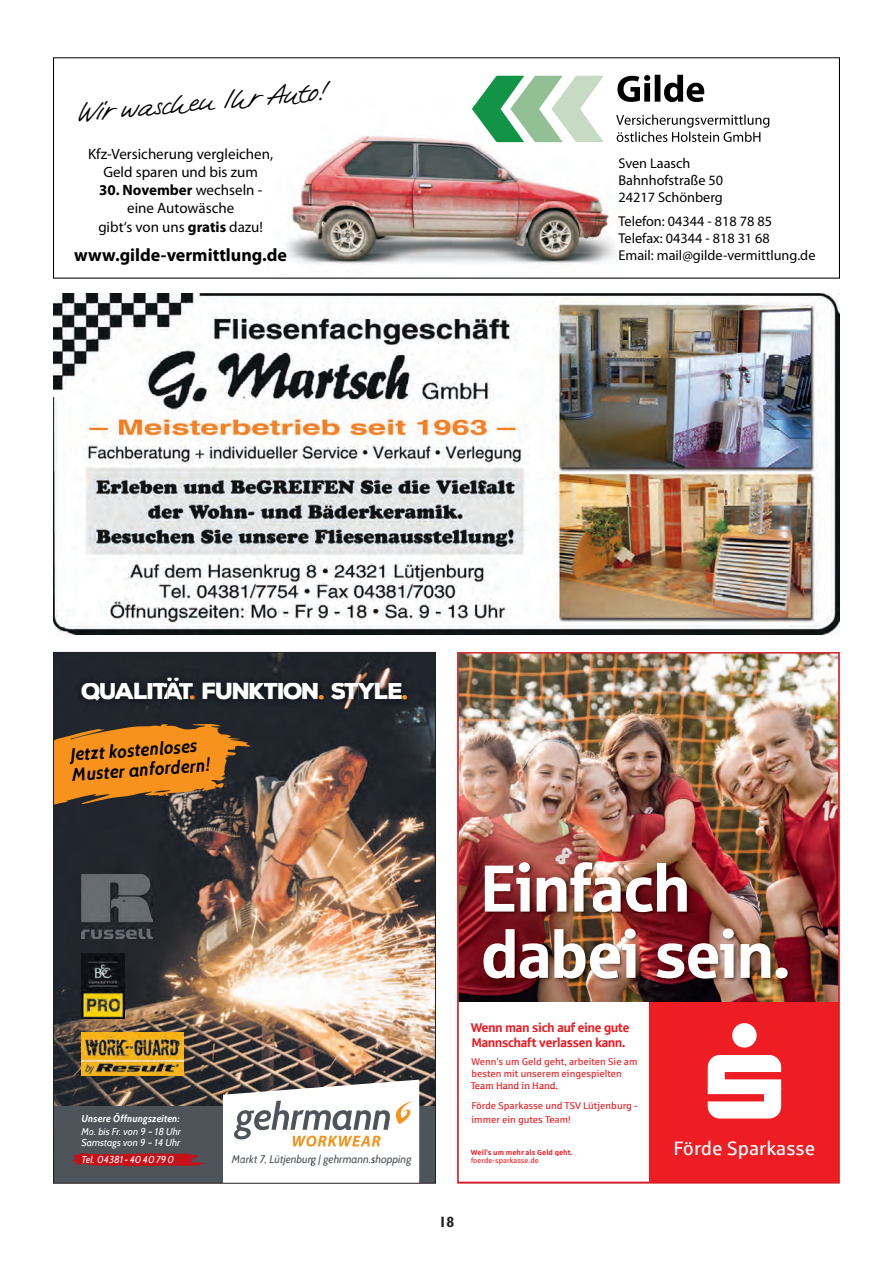
<style>
.page{position:relative;width:893px;height:1263px;background:#fff}
.page>*{position:absolute;margin:0;border:0;box-sizing:border-box;transform-origin:0 0}
.t1{font:66.15px/66.2px "Sparkasse Head";color:#fff}
.t2{font:24px "HW Tommi";color:#000}
.t3{font:900 22.5px "Nexa Rust Sans";letter-spacing:-.07em;color:#fff}
.t4{font:19.35px "Sparkasse Rg";color:#fff}
.t5{font:italic 700 18.15px "Cabin";color:#000}
.t6{font:700 18px "Myriad Pro";color:#000}
.t7{font:15px/18.3px "Myriad Pro";color:#000;text-align:center}
.t8{font:700 condensed 15px "Gill Sans";color:#231f20}
.t9{font:14.25px/17.1px "Myriad Pro";color:#000}
.t10{font:12.75px "Sparkasse Head";color:#ee1d23}
.t11{font:italic 11.1px "Cabin";color:#4d545a}
.t12{font:italic 10.05px "Cabin";color:#fff}
.t13{font:italic 700 10.05px "Cabin";color:#fff}
.t14{font:9.9px/19.8px "Sparkasse Rg";color:#ee1d23}
.t15{font:700 7.5px "Sparkasse Rg";color:#ee1d23}
.t16{font:7.5px "Sparkasse Rg";color:#ee1d23}
.s1{font-weight:700}
.s2{color:#f7931d}
</style>
<div class="page">
<img style="left:55px;top:654px;width:379px;height:452px">
<div style="left:54px;top:1106px;width:381px;height:77px;background:#4d545a"></div>
<svg style="left:72px;top:1153px;width:133px;height:13px;background:#ae1d25"></svg>
<svg style="left:55px;top:722px;width:195px;height:95px;background:#a86c26"></svg>
<svg style="left:223px;top:1079px;width:196px;height:102px"></svg>
<img style="left:81px;top:1033px;width:103px;height:43px">
<img style="left:82px;top:953px;width:43px;height:65px">
<div style="left:74px;top:669px;width:341px;height:39px;background:#20242b"></div>
<div style="left:179px;top:683px;width:139px;height:17px;background:#161920"></div>
<img style="left:116px;top:683px;width:48px;height:16px">
<svg style="left:115px;top:683px;width:1px;height:16px"></svg>
<img style="left:82px;top:683px;width:33px;height:18px">
<img style="left:164px;top:678px;width:18px;height:21px">
<svg style="left:190px;top:695px;width:5px;height:5px"></svg>
<img style="left:324px;top:683px;width:78px;height:17px">
<svg style="left:358px;top:683px;width:1px;height:16px"></svg>
<svg style="left:344px;top:683px;width:1px;height:16px"></svg>
<svg style="left:263px;top:683px;width:2px;height:17px"></svg>
<svg style="left:319px;top:695px;width:6px;height:5px"></svg>
<svg style="left:402px;top:695px;width:5px;height:5px"></svg>
<img style="left:81px;top:874px;width:72px;height:65px">
<svg style="left:242px;top:946px;width:11px;height:23px"></svg>
<img style="left:460px;top:655px;width:377px;height:525px">
<img style="left:482px;top:861px;width:310px;height:123px">
<img style="left:485px;top:861px;width:196px;height:3px">
<svg style="left:681px;top:863px;width:24px;height:1px"></svg>
<img style="left:484px;top:929px;width:136px;height:50px">
<img style="left:485px;top:864px;width:220px;height:48px">
<img style="left:622px;top:928px;width:166px;height:51px">
<div style="left:457px;top:652px;width:383px;height:531px;border:2px solid #d1232a"></div>
<img style="left:286px;top:74px;width:484px;height:190px">
<svg style="left:617px;top:75px;width:87px;height:27px"></svg>
<svg style="left:616px;top:115px;width:153px;height:27px"></svg>
<svg style="left:472px;top:76px;width:132px;height:66px"></svg>
<img style="left:53px;top:294px;width:787px;height:340px">
<div style="left:708px;top:1022px;width:73px;height:96px;background:#ee1d23"></div>
<h2 class="t2" style="left:77px;top:103px;width:251px;rotate:-5deg">Wir waschen Ihr Auto!</h2>
<h3 class="t7" style="left:88px;top:146px;width:186px">Kfz-Versicherung vergleichen,<br>Geld sparen und bis zum</h3>
<h3 class="t7" style="left:98px;top:183px;width:166px"><span class="s1">30. November</span> wechseln - eine Autowäsche<br>gibt‘s von uns <span class="s1">gratis</span> dazu!</h3>
<h3 class="t6" style="left:74px;top:248px;width:214px">www.gilde-vermittlung.de</h3>
<h3 class="t9" style="left:618px;top:156px;width:106px">Sven Laasch<br>Bahnhofstraße 50<br>24217 Schönberg</h3>
<h3 class="t9" style="left:618px;top:214px;width:198px">Telefon: 04344 - 818 78 85<br>Telefax: 04344 - 818 31 68<br>Email: mail@gilde-vermittlung.de</h3>
<h3 class="t3" style="left:81px;top:681px;width:328px">QUALITÄT<span class="s2">.</span> FUNKTION<span class="s2">.</span> STYLE<span class="s2">.</span></h3>
<h3 class="t5" style="left:70px;top:743px;width:129px;rotate:-4deg">Jetzt kostenloses</h3>
<h3 class="t5" style="left:71px;top:763px;width:140px;rotate:-4deg">Muster anfordern!</h3>
<p class="t13" style="left:81px;top:1112px;width:100px">Unsere Öffnungszeiten:</p>
<p class="t12" style="left:81px;top:1153px;width:94px">Tel. 04381 -4040790</p>
<p class="t11" style="left:232px;top:1152px;width:181px">Markt 7, Lütjenburg | gehrmann.shopping</p>
<p class="t12" style="left:81px;top:1125px;width:101px">Mo. bis Fr. von 9 – 18 Uhr</p>
<p class="t12" style="left:81px;top:1136px;width:100px">Samstags von 9 – 14 Uhr</p>
<h1 class="t1" style="left:481px;top:856px;width:310px">Einfach dabei sein.</h1>
<p class="t10" style="left:471px;top:1020px;width:160px">Wenn man sich auf eine gute</p>
<p class="t10" style="left:472px;top:1035px;width:155px">Mannschaft verlassen kann.</p>
<p class="t14" style="left:471px;top:1052px;width:167px">Wenn’s um Geld geht, arbeiten Sie am</p>
<p class="t14" style="left:471px;top:1064px;width:152px">besten mit unserem eingespielten</p>
<p class="t14" style="left:471px;top:1075px;width:169px">Team Hand in Hand.<br>Förde Sparkasse und TSV Lütjenburg -</p>
<p class="t14" style="left:472px;top:1109px;width:101px">immer ein gutes Team!</p>
<p class="t16" style="left:471px;top:1157px;width:69px">foerde-sparkasse.de</p>
<p class="t15" style="left:471px;top:1148px;width:103px">Weil’s um mehr als Geld geht.</p>
<h3 class="t4" style="left:674px;top:1138px;width:143px">Förde Sparkasse</h3>
<h3 class="t8" style="left:439px;top:1217px;width:17px">18</h3>
</div>
